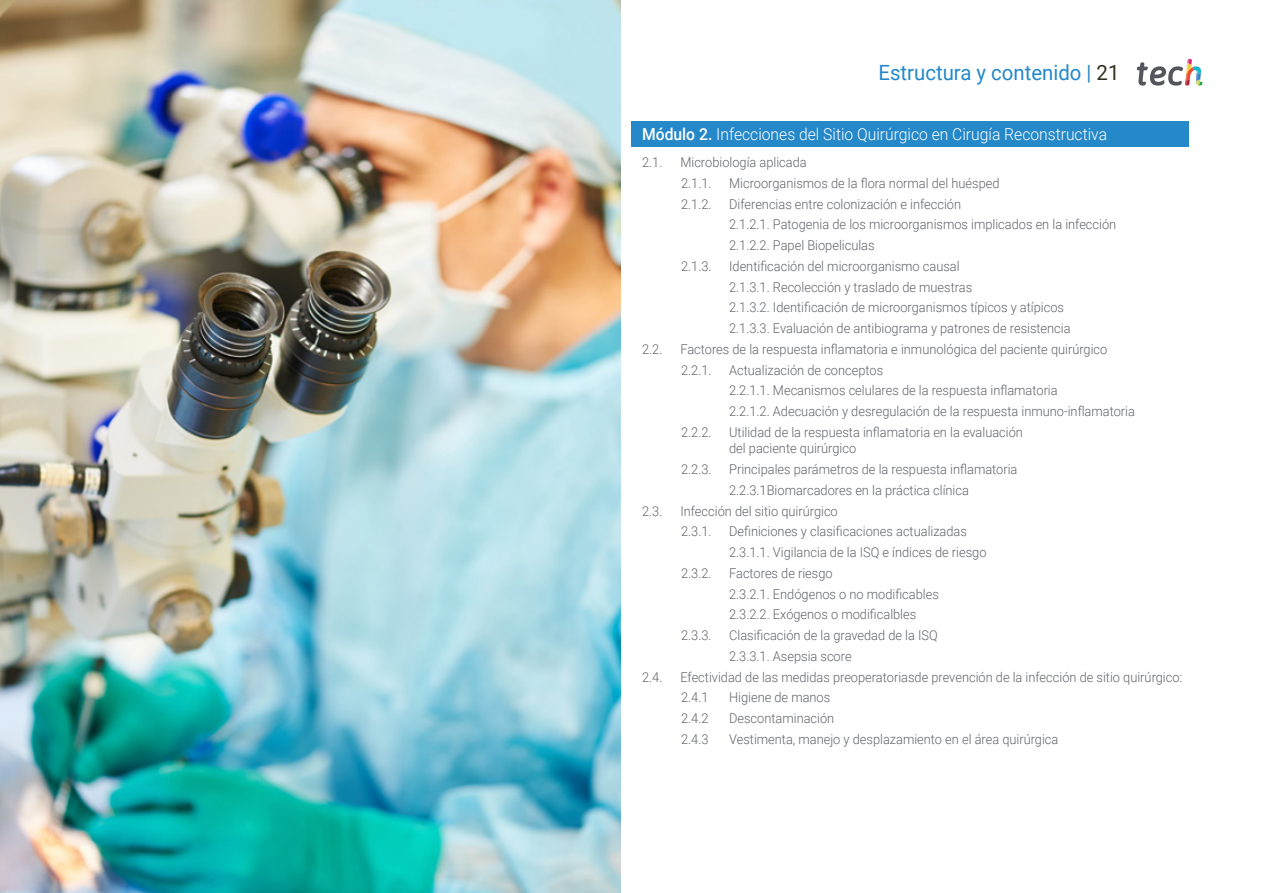
<style>
.page{position:relative;width:1263px;height:893px;background:#fff}
.page>*{position:absolute;margin:0;border:0;box-sizing:border-box;transform-origin:0 0}
.t1{font:21px "Roboto";color:#2488c9}
.t2{font:300 16.5px "Roboto";color:#fff;scale:.95 1}
.t3{font:300 13.5px/20.7px "Roboto";color:#61646a;scale:.95 1}
.s1{color:#312e20}
.s2{font-weight:500}
</style>
<div class="page">
<svg style="left:1137px;top:59px;width:65px;height:27px"></svg>
<div style="left:631px;top:121px;width:557px;height:25px;background:#2488c9"></div>
<img style="left:0;top:0;width:621px;height:893px">
<h1 class="t1" style="left:878px;top:57px;width:242px">Estructura y contenido | <span class="s1">21</span></h1>
<p class="t2" style="left:642px;top:123px;width:491px"><span class="s2">Módulo 2.</span> Infecciones del Sitio Quirúrgico en Cirugía Reconstructiva</p>
<p class="t3" style="left:642px;top:151px;width:23px">2.1.</p>
<p class="t3" style="left:680px;top:151px;width:134px">Microbiología aplicada<br>2.1.1.</p>
<p class="t3" style="left:729px;top:172px;width:286px">Microorganismos de la flora normal del huésped</p>
<p class="t3" style="left:681px;top:193px;width:34px">2.1.2.</p>
<p class="t3" style="left:729px;top:193px;width:409px">Diferencias entre colonización e infección<br>2.1.2.1. Patogenia de los microorganismos implicados en la infección<br>2.1.2.2. Papel Biopeliculas</p>
<p class="t3" style="left:681px;top:255px;width:34px">2.1.3.</p>
<p class="t3" style="left:729px;top:255px;width:361px">Identificación del microorganismo causal<br>2.1.3.1. Recolección y traslado de muestras<br>2.1.3.2. Identificación de microorganismos típicos y atípicos 2.1.3.3. Evaluación de antibiograma y patrones de resistencia</p>
<p class="t3" style="left:642px;top:338px;width:23px">2.2.</p>
<p class="t3" style="left:680px;top:338px;width:451px">Factores de la respuesta inflamatoria e inmunológica del paciente quirúrgico<br>2.2.1.</p>
<p class="t3" style="left:729px;top:359px;width:429px">Actualización de conceptos<br>2.2.1.1. Mecanismos celulares de la respuesta inflamatoria<br>2.2.1.2. Adecuación y desregulación de la respuesta inmuno-inflamatoria</p>
<p class="t3" style="left:681px;top:421px;width:34px">2.2.2.</p>
<p class="t3" style="left:729px;top:423px;width:311px;line-height:16.5px">Utilidad de la respuesta inflamatoria en la evaluación del paciente quirúrgico</p>
<p class="t3" style="left:681px;top:458px;width:34px">2.2.3.</p>
<p class="t3" style="left:729px;top:458px;width:305px">Principales parámetros de la respuesta inflamatoria<br>2.2.3.1Biomarcadores en la práctica clínica</p>
<p class="t3" style="left:642px;top:500px;width:23px">2.3.</p>
<p class="t3" style="left:680px;top:500px;width:167px">Infección del sitio quirúrgico<br>2.3.1.</p>
<p class="t3" style="left:729px;top:521px;width:272px">Definiciones y clasificaciones actualizadas<br>2.3.1.1. Vigilancia de la ISQ e índices de riesgo</p>
<p class="t3" style="left:681px;top:562px;width:34px">2.3.2.</p>
<p class="t3" style="left:729px;top:562px;width:222px">Factores de riesgo<br>2.3.2.1. Endógenos o no modificables<br>2.3.2.2. Exógenos o modificalbles</p>
<p class="t3" style="left:681px;top:624px;width:34px">2.3.3.</p>
<p class="t3" style="left:729px;top:624px;width:221px">Clasificación de la gravedad de la ISQ<br>2.3.3.1. Asepsia score</p>
<p class="t3" style="left:642px;top:666px;width:23px">2.4.</p>
<p class="t3" style="left:680px;top:666px;width:530px">Efectividad de las medidas preoperatoriasde prevención de la infección de sitio quirúrgico:<br>2.4.1</p>
<p class="t3" style="left:729px;top:687px;width:108px">Higiene de manos</p>
<p class="t3" style="left:681px;top:707px;width:30px">2.4.2</p>
<p class="t3" style="left:729px;top:707px;width:112px">Descontaminación</p>
<p class="t3" style="left:681px;top:728px;width:30px">2.4.3</p>
<p class="t3" style="left:729px;top:728px;width:348px">Vestimenta, manejo y desplazamiento en el área quirúrgica</p>
</div>
